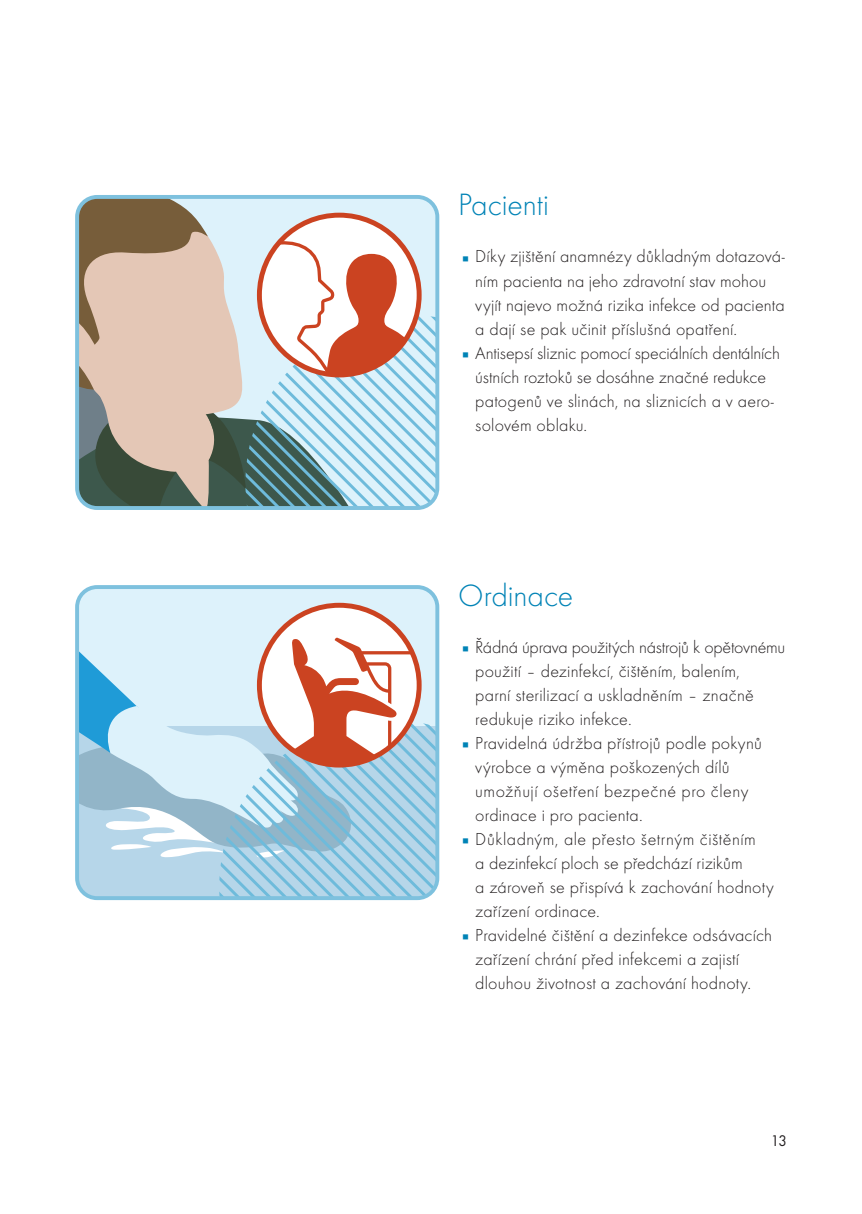
<style>
.page{position:relative;width:862px;height:1214px;background:#fff}
.page>*{position:absolute;margin:0;border:0;box-sizing:border-box;transform-origin:0 0}
.t1{font:300 32px "Futura";letter-spacing:-.005em;color:#0083b6}
.t2{font:300 18px/24px "Futura";letter-spacing:.01em;color:#231f20}
.t3{font:16px "Futura Boo";color:#231f20;scale:.96 1}
.s1{font-family:"Futura Boo";font-weight:400;color:#0083b6}
</style>
<div class="page">
<div style="left:77px;top:587px;width:360px;height:138px;background:#ddf2fb"></div>
<div style="left:75px;top:585px;width:364px;height:315px;border:4px solid #7ec1de;border-radius:20px"></div>
<svg style="left:77px;top:602px;width:360px;height:296px"></svg>
<div style="left:75px;top:195px;width:364px;height:315px;border:4px solid #7ec1de;border-radius:20px"></div>
<svg style="left:77px;top:197px;width:360px;height:311px;background:#bdb9b4"></svg>
<h1 class="t1" style="left:458px;top:184px;width:92px">Pacienti</h1>
<p class="t2" style="left:475px;top:244px;width:311px;text-indent:-17px"><span class="s1">▪</span>Díky zjištění anamnézy důkladným dotazová&shy;ním pacienta na jeho zdravotní stav mohou vyjít najevo možná rizika infekce od pacienta a dají se pak učinit příslušná opatření.</p>
<p class="t2" style="left:475px;top:340px;width:306px;text-indent:-17px"><span class="s1">▪</span>Antisepsí sliznic pomocí speciálních dentálních ústních roztoků se dosáhne značné redukce patogenů ve slinách, na sliznicích a v aero&shy;solovém oblaku.</p>
<h1 class="t1" style="left:458px;top:574px;width:117px">Ordinace</h1>
<p class="t2" style="left:475px;top:634px;width:311px;text-indent:-17px"><span class="s1">▪</span>Řádná úprava použitých nástrojů k opětovnému použití – dezinfekcí, čištěním, balením,<br>parní sterilizací a uskladněním – značně redukuje riziko infekce.</p>
<p class="t2" style="left:475px;top:730px;width:288px;text-indent:-17px"><span class="s1">▪</span>Pravidelná údržba přístrojů podle pokynů výrobce a výměna poškozených dílů umožňují ošetření bezpečné pro členy ordinace i pro pacienta.</p>
<p class="t2" style="left:475px;top:826px;width:300px;text-indent:-17px"><span class="s1">▪</span>Důkladným, ale přesto šetrným čištěním<br>a dezinfekcí ploch se předchází rizikům<br>a zároveň se přispívá k zachování hodnoty zařízení ordinace.</p>
<p class="t2" style="left:475px;top:922px;width:298px;text-indent:-17px"><span class="s1">▪</span>Pravidelné čištění a dezinfekce odsávacích zařízení chrání před infekcemi a zajistí dlouhou životnost a zachování hodnoty.</p>
<p class="t3" style="left:771px;top:1129px;width:18px">13</p>
</div>
